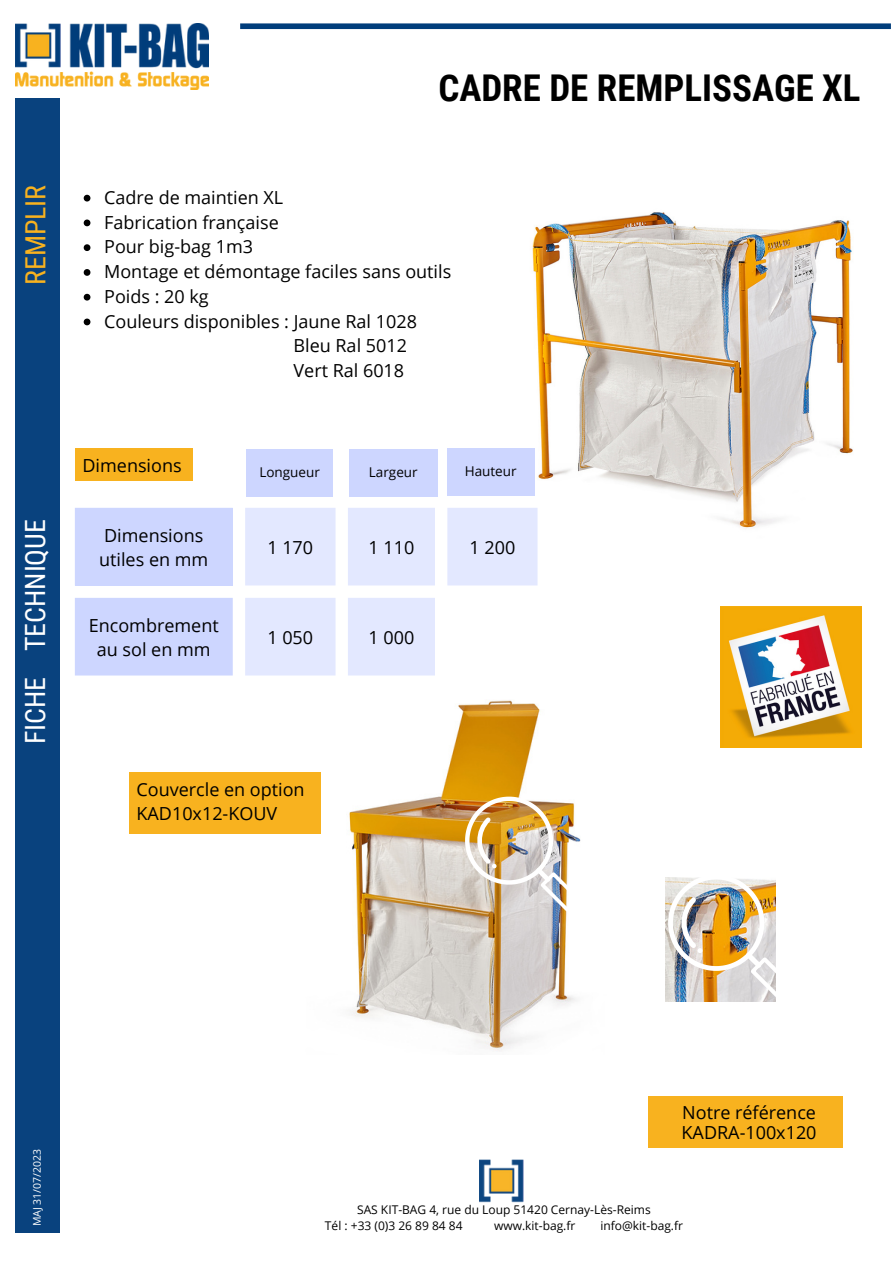
<style>
.page{position:relative;width:894px;height:1264px;background:#fff}
.page>*{position:absolute;margin:0;border:0;box-sizing:border-box;transform-origin:0 0}
.t1{font:700 36.9px "Roboto Condensed";color:#000}
.t2{font:27.9px "Roboto Condensed";color:#fff}
.t3{font:27.9px "Roboto Condensed";color:#f8b21f}
.t4{font:18px/24.8px "Open Sans";color:#000}
.t5{font:13.5px "Open Sans";color:#000}
.t6{font:12px "Open Sans";color:#000}
.t7{font:10.5px "Open Sans";color:#fff}
</style>
<div class="page">
<img style="left:15px;top:23px;width:193px;height:67px">
<div style="left:15px;top:99px;width:45px;height:1133px;background:#09427e"></div>
<div style="left:240px;top:23px;width:650px;height:6px;background:#003d7b"></div>
<img style="left:279px;top:700px;width:302px;height:351px">
<img style="left:479px;top:1159px;width:45px;height:43px">
<img style="left:532px;top:212px;width:321px;height:338px">
<div style="left:648px;top:1096px;width:194px;height:51px;background:#f8b21f"></div>
<svg style="left:75px;top:585px;width:158px;height:90px;background:#d3dbff"></svg>
<svg style="left:245px;top:508px;width:292px;height:167px;fill:#e3e8ff"></svg>
<div style="left:447px;top:598px;width:90px;height:77px;background:#fff"></div>
<div style="left:75px;top:448px;width:117px;height:32px;background:#f8b21f"></div>
<div style="left:129px;top:772px;width:191px;height:61px;background:#f8b21f"></div>
<img style="left:446px;top:778px;width:134px;height:134px">
<img style="left:665px;top:877px;width:111px;height:124px">
<div style="left:75px;top:508px;width:158px;height:77px;background:#cdd6ff"></div>
<div style="left:246px;top:449px;width:87px;height:47px;background:#cdd6ff"></div>
<div style="left:349px;top:449px;width:88px;height:47px;background:#cdd6ff"></div>
<div style="left:446px;top:448px;width:88px;height:48px;background:#cdd6ff"></div>
<img style="left:720px;top:606px;width:140px;height:141px">
<svg style="left:84px;top:195px;width:6px;height:6px"></svg>
<svg style="left:84px;top:219px;width:6px;height:7px"></svg>
<svg style="left:84px;top:244px;width:6px;height:7px"></svg>
<svg style="left:84px;top:269px;width:6px;height:7px"></svg>
<svg style="left:84px;top:294px;width:6px;height:6px"></svg>
<svg style="left:84px;top:318px;width:6px;height:7px"></svg>
<h3 class="t3" style="left:19px;top:285px;width:102px;rotate:-90deg">REMPLIR</h3>
<p class="t2" style="left:19px;top:744px;width:226px;rotate:-90deg">FICHE TECHNIQUE</p>
<p class="t1" style="left:438px;top:66px;width:423px">CADRE DE REMPLISSAGE XL</p>
<p class="t4" style="left:104px;top:184px;width:180px">Cadre de maintien XL</p>
<p class="t4" style="left:104px;top:209px;width:176px">Fabrication française</p>
<p class="t4" style="left:104px;top:234px;width:150px">Pour big-bag 1m3</p>
<p class="t4" style="left:104px;top:259px;width:348px">Montage et démontage faciles sans outils</p>
<p class="t4" style="left:104px;top:283px;width:106px">Poids : 20 kg</p>
<p class="t4" style="left:104px;top:308px;width:314px">Couleurs disponibles : Jaune Ral 1028</p>
<p class="t4" style="left:293px;top:333px;width:115px">Bleu Ral 5012<br>Vert Ral 6018</p>
<p class="t4" style="left:82px;top:452px;width:101px">Dimensions</p>
<h3 class="t4" style="left:99px;top:522px;width:111px">Dimensions utiles en mm</h3>
<h3 class="t4" style="left:89px;top:612px;width:131px;text-align:center">Encombrement au sol en mm</h3>
<h3 class="t5" style="left:259px;top:463px;width:62px">Longueur</h3>
<p class="t5" style="left:369px;top:463px;width:50px">Largeur</p>
<p class="t5" style="left:464px;top:462px;width:53px">Hauteur</p>
<h3 class="t4" style="left:267px;top:534px;width:47px">1 170</h3>
<h3 class="t4" style="left:368px;top:534px;width:47px">1 110</h3>
<h3 class="t4" style="left:469px;top:534px;width:47px">1 200</h3>
<h3 class="t4" style="left:267px;top:624px;width:47px">1 050</h3>
<h3 class="t4" style="left:368px;top:624px;width:47px">1 000</h3>
<p class="t4" style="left:136px;top:776px;width:170px">Couvercle en option<br>KAD10x12-KOUV</p>
<p class="t7" style="left:30px;top:1226px;width:79px;rotate:-90deg">MAJ 31/07/2023</p>
<p class="t4" style="left:681px;top:1101px;width:136px;line-height:20.2px">Notre référence<br>KADRA-100x120</p>
<h2 class="t6" style="left:357px;top:1201px;width:295px">SAS KIT-BAG 4, rue du Loup 51420 Cernay-Lès-Reims</h2>
<h2 class="t6" style="left:325px;top:1217px;width:139px">Tél : +33 (0)3 26 89 84 84</h2>
<h2 class="t6" style="left:494px;top:1217px;width:83px">www.kit-bag.fr</h2>
<h2 class="t6" style="left:600px;top:1217px;width:84px">info@kit-bag.fr</h2>
</div>
